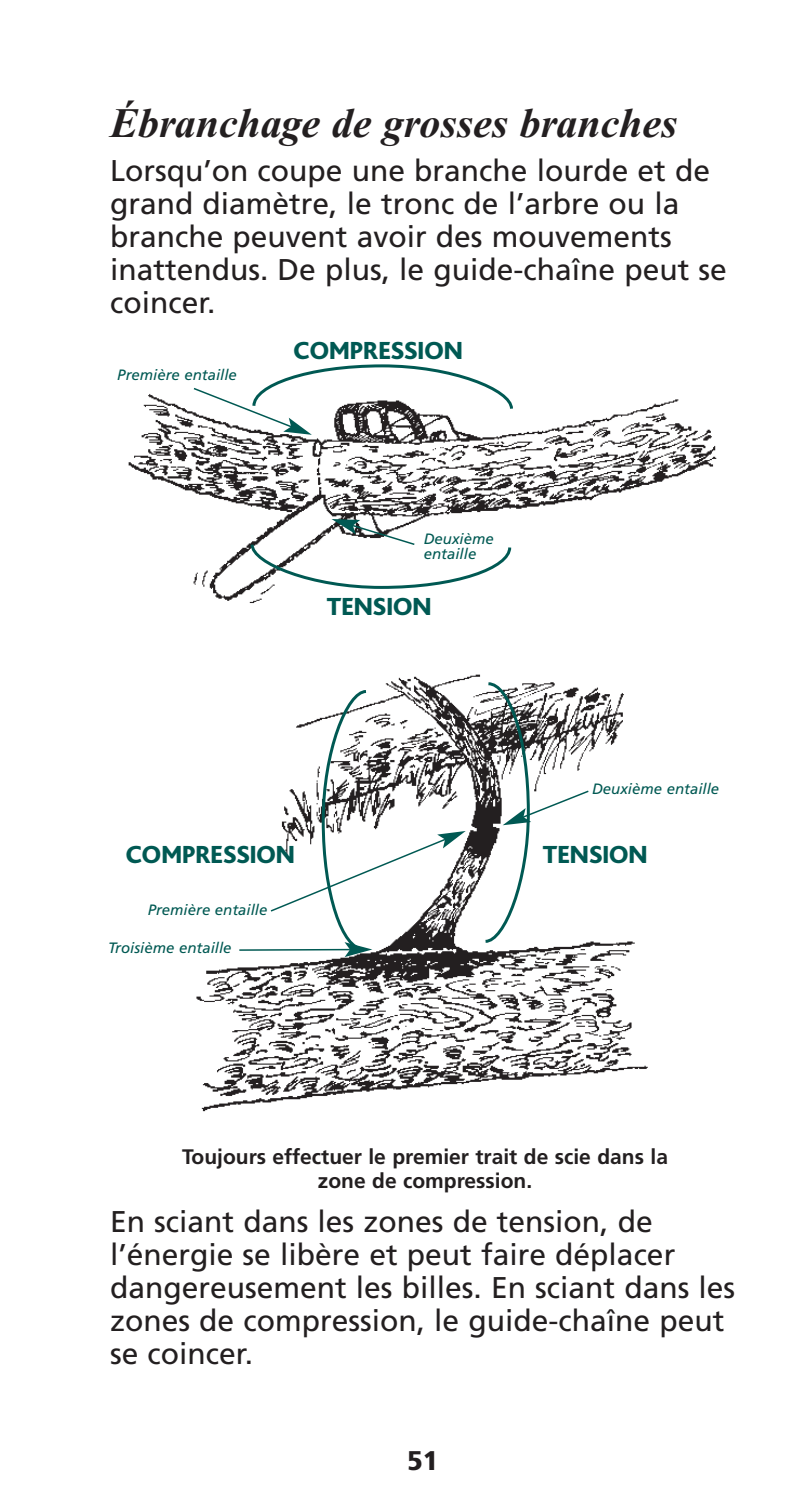
<style>
.page{position:relative;width:810px;height:1512px;background:#fff}
.page>*{position:absolute;margin:0;border:0;box-sizing:border-box;transform-origin:0 0}
.t1{font:italic 700 42px "Times New Roman";color:#231f20}
.t2{font:30px/33px "Frutiger";color:#231f20}
.t3{font:900 condensed 27px "Frutiger";color:#231f20;scale:1.1 1}
.t4{font:800 25.8px "Bliss";color:#005953}
.t5{font:700 21px/24px "Frutiger";color:#231f20;text-align:center}
.t6{font:italic 15px/15px "Frutiger";color:#005953}
</style>
<div class="page">
<img style="left:128px;top:394px;width:589px;height:210px">
<img style="left:196px;top:674px;width:452px;height:438px">
<svg style="left:249px;top:519px;width:264px;height:71px"></svg>
<svg style="left:192px;top:364px;width:322px;height:71px"></svg>
<div style="left:148px;top:893px;width:128px;height:36px;background:#fff"></div>
<svg style="left:238px;top:688px;width:228px;height:269px"></svg>
<div style="left:592px;top:783px;width:146px;height:32px;background:#fff"></div>
<svg style="left:483px;top:681px;width:107px;height:263px"></svg>
<h1 class="t1" style="left:110px;top:109px;width:569px">Ébranchage de grosses branches</h1>
<p class="t2" style="left:110px;top:156px;width:618px">Lorsqu’on coupe une branche lourde et de grand diamètre, le tronc de l’arbre ou la branche peuvent avoir des mouvements inattendus. De plus, le guide-chaîne peut se coincer.</p>
<p class="t6" style="left:117px;top:369px;width:121px">Première entaille</p>
<p class="t4" style="left:294px;top:342px;width:171px">COMPRESSION</p>
<p class="t6" style="left:424px;top:532px;width:72px">Deuxième entaille</p>
<p class="t4" style="left:327px;top:598px;width:106px">TENSION</p>
<p class="t6" style="left:592px;top:783px;width:129px">Deuxième entaille</p>
<p class="t4" style="left:126px;top:846px;width:171px">COMPRESSION</p>
<p class="t4" style="left:543px;top:846px;width:106px">TENSION</p>
<p class="t6" style="left:148px;top:904px;width:121px">Première entaille</p>
<p class="t6" style="left:108px;top:941px;width:125px">Troisième entaille</p>
<p class="t5" style="left:182px;top:1146px;width:487px">Toujours effectuer le premier trait de scie dans la zone de compression.</p>
<p class="t2" style="left:110px;top:1207px;width:627px">En sciant dans les zones de tension, de l’énergie se libère et peut faire déplacer dangereusement les billes. En sciant dans les zones de compression, le guide-chaîne peut se coincer.</p>
<p class="t3" style="left:408px;top:1450px;width:30px">51</p>
</div>
